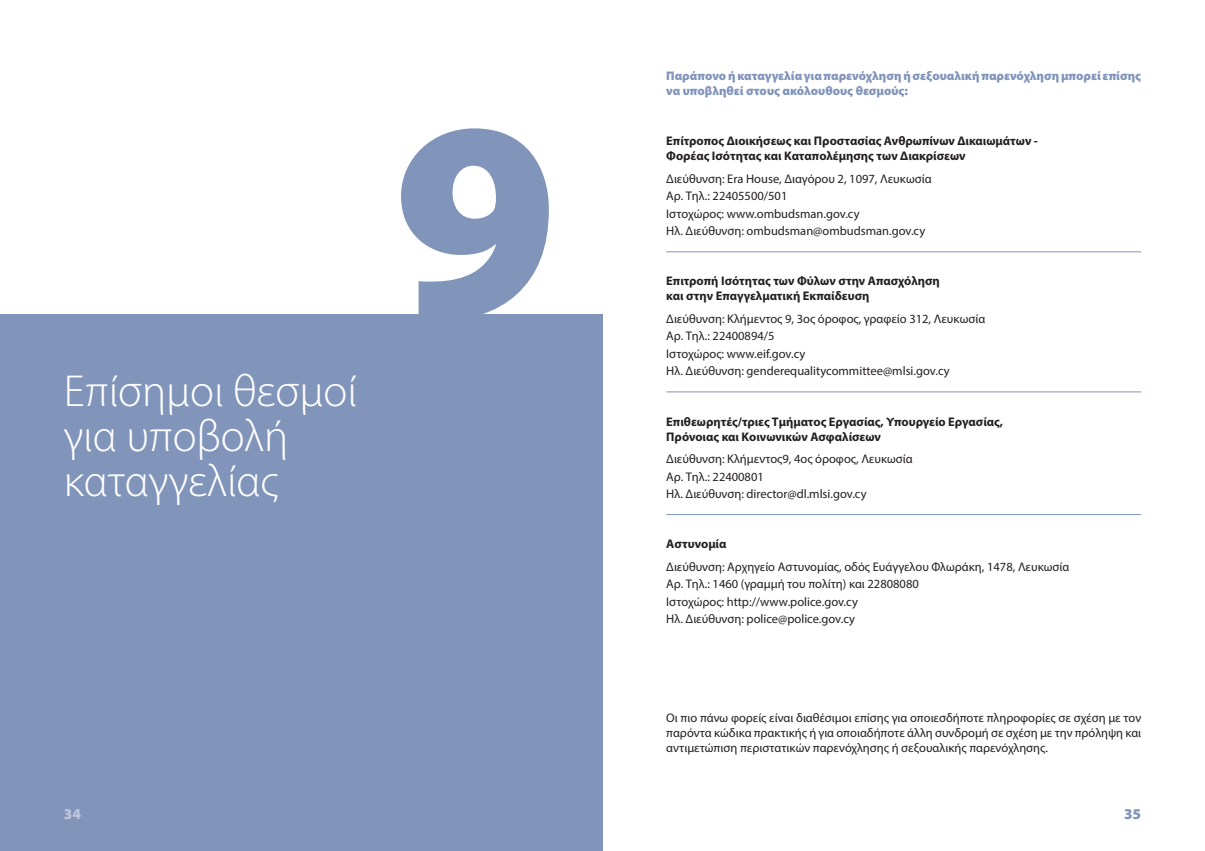
<style>
.page{position:relative;width:1205px;height:851px;background:#fff}
.page>*{position:absolute;margin:0;border:0;box-sizing:border-box;transform-origin:0 0}
.t1{font:900 287.5px "Myriad Pro";color:#8194ba}
.t2{font:300 45px/45px "Myriad Pro";color:#fff}
.t3{font:900 15px "Myriad Pro";color:#bfc7dc}
.t4{font:900 15px "Myriad Pro";color:#8194ba}
.t5{font:12.5px/17.5px "Myriad Pro";color:#231f20}
.t6{font:700 12.5px/15px "Myriad Pro";color:#231f20}
.t7{font:900 12.5px/15px "Myriad Pro";color:#8194ba}
</style>
<div class="page">
<div style="left:0;top:314px;width:602px;height:536px;background:#8194ba"></div>
<hr style="left:666px;top:251px;width:475px;height:1px;background:#8194ba">
<hr style="left:666px;top:391px;width:475px;height:1px;background:#8194ba">
<hr style="left:666px;top:514px;width:475px;height:1px;background:#8194ba">
<h2 class="t2" style="left:64px;top:369px;width:294px">Επίσημοι θεσμοί για υποβολή καταγγελίας</h2>
<h1 class="t1" style="left:393px;top:58px;width:166px">9</h1>
<p class="t7" style="left:666px;top:69px;width:476px">Παράπονο ή καταγγελία για παρενόχληση ή σεξουαλική παρενόχληση μπορεί επίσης να υποβληθεί στους ακόλουθους θεσμούς:</p>
<p class="t6" style="left:666px;top:133px;width:373px">Επίτροπος Διοικήσεως και Προστασίας Ανθρωπίνων Δικαιωμάτων -<br>Φορέας Ισότητας και Καταπολέμησης των Διακρίσεων</p>
<p class="t5" style="left:666px;top:170px;width:267px">Διεύθυνση: Era House, Διαγόρου 2, 1097, Λευκωσία Αρ. Τηλ.: 22405500/501<br>Ιστοχώρος: www.ombudsman.gov.cy<br>Ηλ. Διεύθυνση: ombudsman@ombudsman.gov.cy</p>
<p class="t6" style="left:666px;top:273px;width:275px">Επιτροπή Ισότητας των Φύλων στην Απασχόληση και στην Επαγγελματική Εκπαίδευση</p>
<p class="t5" style="left:666px;top:310px;width:320px">Διεύθυνση: Κλήμεντος 9, 3ος όροφος, γραφείο 312, Λευκωσία Αρ. Τηλ.: 22400894/5<br>Ιστοχώρος: www.eif.gov.cy<br>Ηλ. Διεύθυνση: genderequalitycommittee@mlsi.gov.cy</p>
<p class="t6" style="left:666px;top:413px;width:338px">Επιθεωρητές/τριες Τμήματος Εργασίας, Υπουργείο Εργασίας,<br>Πρόνοιας και Κοινωνικών Ασφαλίσεων</p>
<p class="t5" style="left:666px;top:450px;width:248px">Διεύθυνση: Κλήμεντος9, 4ος όροφος, Λευκωσία<br>Αρ. Τηλ.: 22400801<br>Ηλ. Διεύθυνση: director@dl.mlsi.gov.cy</p>
<p class="t6" style="left:666px;top:536px;width:62px">Αστυνομία</p>
<p class="t5" style="left:666px;top:557px;width:405px">Διεύθυνση: Αρχηγείο Αστυνομίας, οδός Ευάγγελου Φλωράκη, 1478, Λευκωσία Αρ. Τηλ.: 1460 (γραμμή του πολίτη) και 22808080<br>Ιστοχώρος: http://www.police.gov.cy<br>Ηλ. Διεύθυνση: police@police.gov.cy</p>
<p class="t5" style="left:666px;top:709px;width:476px;line-height:15px;text-align:justify">Οι πιο πάνω φορείς είναι διαθέσιμοι επίσης για οποιεσδήποτε πληροφορίες σε σχέση με τον παρόντα κώδικα πρακτικής ή για οποιαδήποτε άλλη συνδρομή σε σχέση με την πρόληψη και αντιμετώπιση περιστατικών παρενόχλησης ή σεξουαλικής παρενόχλησης.</p>
<p class="t3" style="left:64px;top:805px;width:19px">34</p>
<p class="t4" style="left:1124px;top:805px;width:19px">35</p>
</div>
